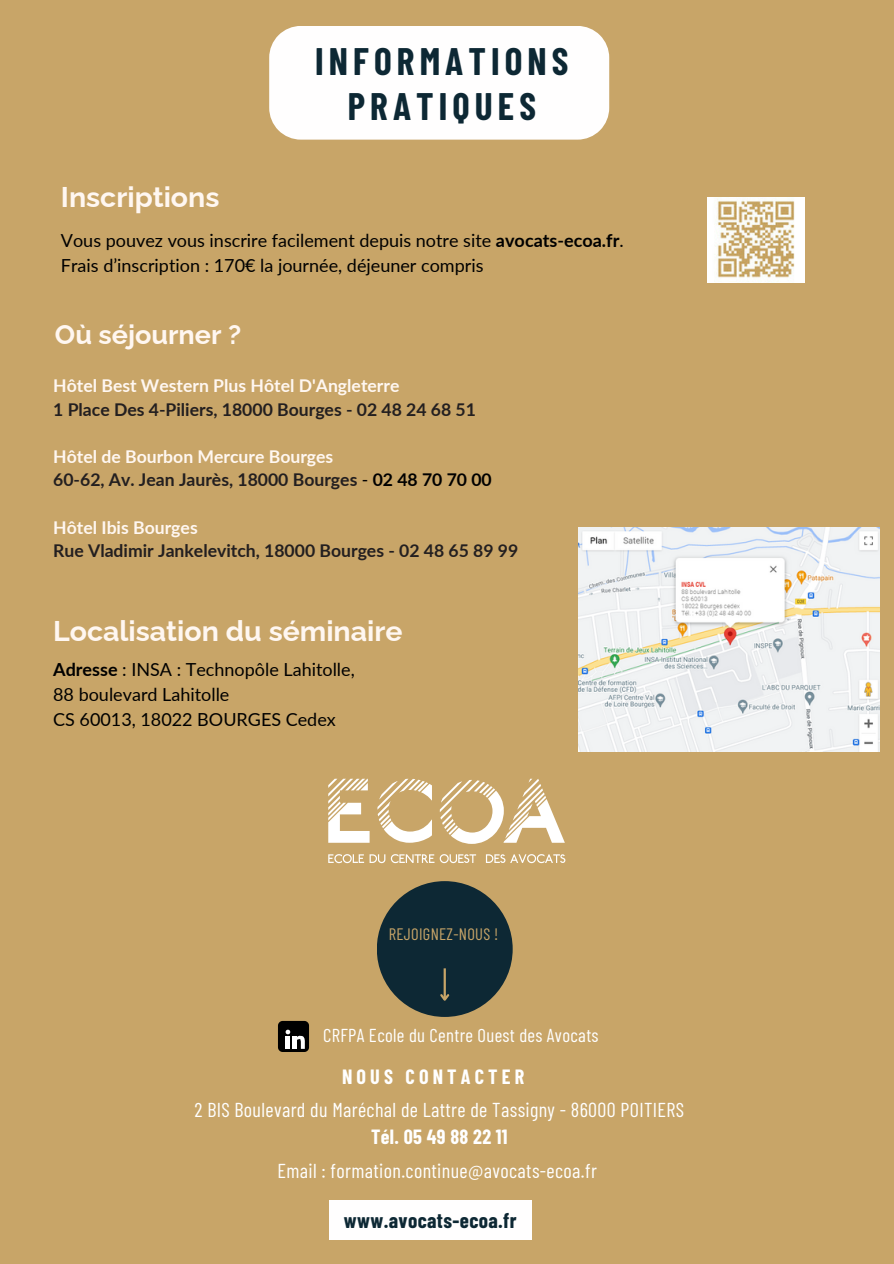
<style>
.page{position:relative;width:894px;height:1264px;background:#fff}
.page>*{position:absolute;margin:0;border:0;box-sizing:border-box;transform-origin:0 0}
.t1{font:700 37.5px/44.4px "Barlow Condensed";letter-spacing:.135em;color:#0d2834;text-align:center}
.t2{font:700 28.5px "Raleway";color:#fff7f1}
.t3{font:700 27px "Raleway";color:#fff7f1}
.t4{font:700 21px "Barlow Condensed";letter-spacing:.02em;color:#0d2834}
.t5{font:20.1px/27px "Barlow Condensed";letter-spacing:.02em;color:#fff;text-align:center}
.t6{font:700 20.1px "Barlow Condensed";letter-spacing:.205em;color:#fff}
.t7{font:18.75px "Barlow Condensed";letter-spacing:.02em;color:#fff}
.t8{font:18px "Lato";color:#000}
.t9{font:700 17.55px/23.7px "Lato";color:#231f20}
.t10{font:700 17.55px "Lato";color:#fff7f1}
.t11{font:16.5px "Barlow Condensed";letter-spacing:.02em;color:#c8a568}
.s1{font-weight:700}
.s2{color:#fff7f1}
.s3{font-weight:400;color:#000}
.s4{color:#000}
</style>
<div class="page">
<div style="left:0;top:0;width:893px;height:1263px;background:#c8a568"></div>
<img style="left:707px;top:198px;width:97px;height:84px">
<img style="left:578px;top:527px;width:300px;height:224px">
<svg style="left:328px;top:778px;width:41px;height:64px"></svg>
<svg style="left:328px;top:854px;width:57px;height:9px"></svg>
<svg style="left:377px;top:778px;width:55px;height:64px"></svg>
<svg style="left:391px;top:854px;width:85px;height:9px"></svg>
<svg style="left:439px;top:778px;width:125px;height:66px"></svg>
<svg style="left:486px;top:854px;width:79px;height:9px"></svg>
<div style="left:269px;top:26px;width:340px;height:114px;background:#fffefe"></div>
<div style="left:329px;top:1200px;width:202px;height:39px;background:#fffefe"></div>
<div style="left:278px;top:1020px;width:31px;height:31px;background:#000;border-radius:5px"></div>
<svg style="left:285px;top:1029px;width:20px;height:19px"></svg>
<svg style="left:377px;top:881px;width:135px;height:135px;fill:#0d2834"></svg>
<hr style="left:443px;top:968px;width:3px;height:31px;background:#c8a568">
<svg style="left:438px;top:992px;width:13px;height:11px"></svg>
<p class="t2" style="left:61px;top:180px;width:160px">Inscriptions</p>
<p class="t1" style="left:315px;top:38px;width:255px">INFORMATIONS<br>PRATIQUES</p>
<p class="t8" style="left:61px;top:229px;width:564px">Vous pouvez vous inscrire facilement depuis notre site <span class="s1">avocats-ecoa.fr</span>.</p>
<p class="t8" style="left:61px;top:254px;width:424px">Frais d’inscription : 170€ la journée, déjeuner compris</p>
<p class="t3" style="left:55px;top:319px;width:188px">Où séjourner ?</p>
<p class="t9" style="left:53px;top:373px;width:424px"><span class="s2">Hôtel Best Western Plus Hôtel D'Angleterre<br></span>1 Place Des 4-Piliers, 18000 Bourges - 02 48 24 68 51</p>
<p class="t10" style="left:53px;top:445px;width:281px">Hôtel de Bourbon Mercure Bourges</p>
<h6 class="t9" style="left:53px;top:468px;width:440px">60-62, Av. Jean Jaurès, 18000 Bourges <span class="s3">-</span> <span class="s4">02 48 70 70 00</span></h6>
<h2 class="t9" style="left:53px;top:515px;width:466px"><span class="s2">Hôtel Ibis Bourges<br></span>Rue Vladimir Jankelevitch, 18000 Bourges - 02 48 65 89 99</h2>
<h2 class="t2" style="left:53px;top:614px;width:351px">Localisation du séminaire</h2>
<p class="t8" style="left:53px;top:658px;width:303px"><span class="s1">Adresse</span> : INSA : Technopôle Lahitolle,</p>
<h2 class="t8" style="left:53px;top:683px;width:178px">88 boulevard Lahitolle</h2>
<h6 class="t8" style="left:53px;top:708px;width:284px">CS 60013, 18022 BOURGES Cedex</h6>
<h3 class="t11" style="left:389px;top:923px;width:111px">REJOIGNEZ-NOUS !</h3>
<h5 class="t7" style="left:323px;top:1023px;width:277px">CRFPA Ecole du Centre Ouest des Avocats</h5>
<p class="t6" style="left:342px;top:1063px;width:184px">NOUS CONTACTER</p>
<p class="t5" style="left:194px;top:1095px;width:491px">2 BIS Boulevard du Maréchal de Lattre de Tassigny - 86000 POITIERS<br><span class="s1">Tél. 05 49 88 22 11</span></p>
<p class="t5" style="left:277px;top:1155px;width:321px">Email : formation.continue@avocats-ecoa.fr</p>
<p class="t4" style="left:344px;top:1206px;width:174px">www.avocats-ecoa.fr</p>
</div>
